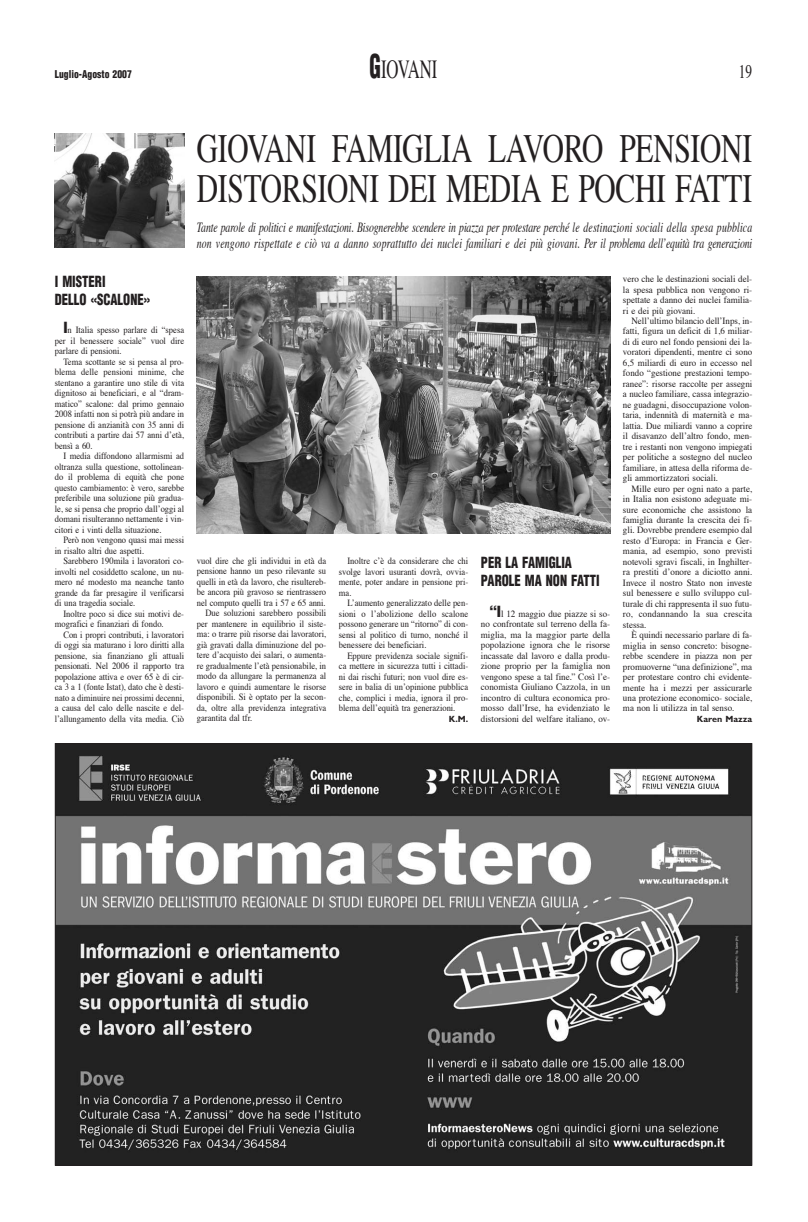
<style>
.page{position:relative;width:808px;height:1222px;background:#fff}
.page>*{position:absolute;margin:0;border:0;box-sizing:border-box;transform-origin:0 0}
.t1{font:40px/40px "Times";letter-spacing:-.01em;color:#231f20;scale:.74 1}
.t2{font:26px "Times";color:#231f20;scale:.65 1}
.t3{font:19px "Times";color:#231f20;scale:.7 1}
.t4{font:900 condensed 15px/18px "Helvetica";color:#231f20;scale:.85 1}
.t5{font:italic 14px/16px "Times";letter-spacing:-.015em;color:#231f20;scale:.7 1}
.t6{font:900 condensed 10.5px "Helvetica";color:#231f20;scale:.92 1}
.t7{font:9.5px/10.5px "Times";color:#231f20;text-align:justify;scale:.9 1}
.t8{font:9.5px/10.5px "Times";color:#231f20;text-align:justify;scale:.95 1}
.t9{font:9.5px/10.5px "Times";color:#231f20;text-align:justify;scale:.94 1}
.t10{font:700 9px "Gill Sans";color:#231f20}
.s1{font-family:"Helvetica";font-weight:900;font-stretch:condensed;font-size:32px}
.s2{font-family:"Helvetica";font-weight:900;font-stretch:condensed;font-size:15px}
</style>
<div class="page">
<img style="left:57px;top:745px;width:693px;height:418px">
<img style="left:55px;top:134px;width:129px;height:113px">
<img style="left:197px;top:276px;width:413px;height:257px">
<p class="t6" style="left:55px;top:70px;width:85px">Luglio-Agosto 2007</p>
<h2 class="t2" style="left:370px;top:58px;width:106px"><span class="s1">G</span>IOVANI</h2>
<h3 class="t3" style="left:739px;top:63px;width:20px">19</h3>
<h3 class="t4" style="left:55px;top:273px;width:114px">I MISTERI<br>DELLO «SCALONE»</h3>
<p class="t7" style="left:55px;top:325px;width:145px;text-indent:9px"><span class="s2">I</span>n Italia spesso parlare di “spesa per il benessere sociale” vuol dire parlare di pensioni.</p>
<p class="t7" style="left:55px;top:357px;width:145px;text-indent:9px">Tema scottante se si pensa al pro&shy;blema delle pensioni minime, che stentano a garantire uno stile di vita dignitoso ai beneficiari, e al “dram&shy;matico” scalone: dal primo gennaio 2008 infatti non si potrà più andare in pensione di anzianità con 35 anni di contributi a partire dai 57 anni d’età, bensì a 60.</p>
<p class="t7" style="left:55px;top:451px;width:145px;text-indent:9px">I media diffondono allarmismi ad oltranza sulla questione, sottolinean&shy;do il problema di equità che pone questo cambiamento: è vero, sarebbe preferibile una soluzione più gradua&shy;le, se si pensa che proprio dall’oggi al domani risulteranno nettamente i vin&shy;citori e i vinti della situazione.</p>
<p class="t7" style="left:55px;top:535px;width:145px;text-indent:9px">Però non vengono quasi mai messi in risalto altri due aspetti.</p>
<p class="t7" style="left:55px;top:556px;width:145px;text-indent:9px">Sarebbero 190mila i lavoratori co&shy;involti nel cosiddetto scalone, un nu&shy;mero né modesto ma neanche tanto grande da far presagire il verificarsi di una tragedia sociale.</p>
<p class="t7" style="left:55px;top:609px;width:145px;text-indent:9px">Inoltre poco si dice sui motivi de&shy;mografici e finanziari di fondo.</p>
<p class="t7" style="left:55px;top:630px;width:145px;text-indent:9px">Con i propri contributi, i lavoratori di oggi sia maturano i loro diritti alla pensione, sia finanziano gli attuali pensionati. Nel 2006 il rapporto tra popolazione attiva e over 65 è di cir&shy;ca 3 a 1 (fonte Istat), dato che è desti&shy;nato a diminuire nei prossimi decenni, a causa del calo delle nascite e del&shy;l’allungamento della vita media. Ciò</p>
<h1 class="t1" style="left:197px;top:132px;width:752px">GIOVANI FAMIGLIA LAVORO PENSIONI<br>DISTORSIONI DEI MEDIA E POCHI FATTI</h1>
<p class="t5" style="left:197px;top:220px;width:795px">Tante parole di politici e manifestazioni. Bisognerebbe scendere in piazza per protestare perché le destinazioni sociali della spesa pubblica non vengono rispettate e ciò va a danno soprattutto dei nuclei familiari e dei più giovani. Per il problema dell’equità tra generazioni</p>
<p class="t7" style="left:197px;top:556px;width:145px">vuol dire che gli individui in età da</p>
<p class="t7" style="left:197px;top:567px;width:145px">pensione hanno un peso rilevante su</p>
<p class="t7" style="left:197px;top:577px;width:145px">quelli in età da lavoro, che risultereb-</p>
<p class="t7" style="left:197px;top:588px;width:145px">be ancora più gravoso se rientrassero</p>
<p class="t7" style="left:197px;top:598px;width:145px">nel computo quelli tra i 57 e 65 anni.</p>
<p class="t7" style="left:205px;top:609px;width:136px">Due soluzioni sarebbero possibili</p>
<p class="t7" style="left:197px;top:619px;width:145px">per mantenere in equilibrio il siste-</p>
<p class="t7" style="left:197px;top:630px;width:145px">ma: o trarre più risorse dai lavoratori,</p>
<p class="t7" style="left:197px;top:640px;width:145px">già gravati dalla diminuzione del po-</p>
<p class="t7" style="left:197px;top:651px;width:145px">tere d’acquisto dei salari, o aumenta-</p>
<p class="t7" style="left:197px;top:661px;width:145px">re gradualmente l’età pensionabile, in</p>
<p class="t7" style="left:197px;top:672px;width:145px">modo da allungare la permanenza al</p>
<p class="t7" style="left:197px;top:682px;width:145px">lavoro e quindi aumentare le risorse</p>
<p class="t7" style="left:197px;top:693px;width:145px">disponibili. Si è optato per la secon-</p>
<p class="t7" style="left:197px;top:703px;width:145px">da, oltre alla previdenza integrativa</p>
<p class="t7" style="left:197px;top:714px;width:63px">garantita dal tfr.</p>
<p class="t7" style="left:339px;top:557px;width:145px;text-indent:9px">Inoltre c’è da considerare che chi svolge lavori usuranti dovrà, ovvia&shy;mente, poter andare in pensione pri&shy;ma.</p>
<p class="t7" style="left:339px;top:599px;width:145px;text-indent:9px">L’aumento generalizzato delle pen&shy;sioni o l’abolizione dello scalone possono generare un “ritorno” di con&shy;sensi al politico di turno, nonché il benessere dei beneficiari.</p>
<p class="t7" style="left:339px;top:651px;width:145px;text-indent:9px">Eppure previdenza sociale signifi&shy;ca mettere in sicurezza tutti i cittadi&shy;ni dai rischi futuri; non vuol dire es&shy;sere in balia di un’opinione pubblica che, complici i media, ignora il pro&shy;blema dell’equità tra generazioni.</p>
<p class="t10" style="left:449px;top:716px;width:21px">K.M.</p>
<h3 class="t4" style="left:481px;top:555px;width:141px">PER LA FAMIGLIA<br>PAROLE MA NON FATTI</h3>
<p class="t8" style="left:481px;top:609px;width:138px;text-indent:9px"><span class="s2">“I</span>l 12 maggio due piazze si so&shy;no confrontate sul terreno della fa&shy;miglia, ma la maggior parte della popolazione ignora che le risorse incassate dal lavoro e dalla produ&shy;zione proprio per la famiglia non vengono spese a tal fine.” Così l’e&shy;conomista Giuliano Cazzola, in un incontro di cultura economica pro&shy;mosso dall’Irse, ha evidenziato le distorsioni del welfare italiano, ov-</p>
<p class="t8" style="left:623px;top:274px;width:138px">vero che le destinazioni sociali del&shy;la spesa pubblica non vengono ri&shy;spettate a danno dei nuclei familia&shy;ri e dei più giovani.</p>
<p class="t9" style="left:623px;top:316px;width:139px;text-indent:9px">Nell’ultimo bilancio dell’Inps, in&shy;fatti, figura un deficit di 1,6 miliar&shy;di di euro nel fondo pensioni dei la&shy;voratori dipendenti, mentre ci sono 6,5 miliardi di euro in eccesso nel fondo “gestione prestazioni tempo&shy;ranee”: risorse raccolte per assegni a nucleo familiare, cassa integrazio&shy;ne guadagni, disoccupazione volon&shy;taria, indennità di maternità e ma&shy;lattia. Due miliardi vanno a coprire il disavanzo dell’altro fondo, men&shy;tre i restanti non vengono impiegati per politiche a sostegno del nucleo familiare, in attesa della riforma de&shy;gli ammortizzatori sociali.</p>
<p class="t8" style="left:623px;top:484px;width:138px;text-indent:9px">Mille euro per ogni nato a parte, in Italia non esistono adeguate mi&shy;sure economiche che assistono la famiglia durante la crescita dei fi&shy;gli. Dovrebbe prendere esempio dal resto d’Europa: in Francia e Ger&shy;mania, ad esempio, sono previsti notevoli sgravi fiscali, in Inghilter&shy;ra prestiti d’onore a diciotto anni.<br>Invece il nostro Stato non investe sul benessere e sullo sviluppo cul&shy;turale di chi rappresenta il suo futu&shy;ro, condannando la sua crescita stessa.</p>
<p class="t8" style="left:623px;top:630px;width:138px;text-indent:9px">È quindi necessario parlare di fa&shy;miglia in senso concreto: bisogne&shy;rebbe scendere in piazza non per promuoverne “una definizione”, ma per protestare contro chi evidente&shy;mente ha i mezzi per assicurarle una protezione economico- sociale, ma non li utilizza in tal senso.</p>
<p class="t10" style="left:697px;top:716px;width:57px">Karen Mazza</p>
</div>
